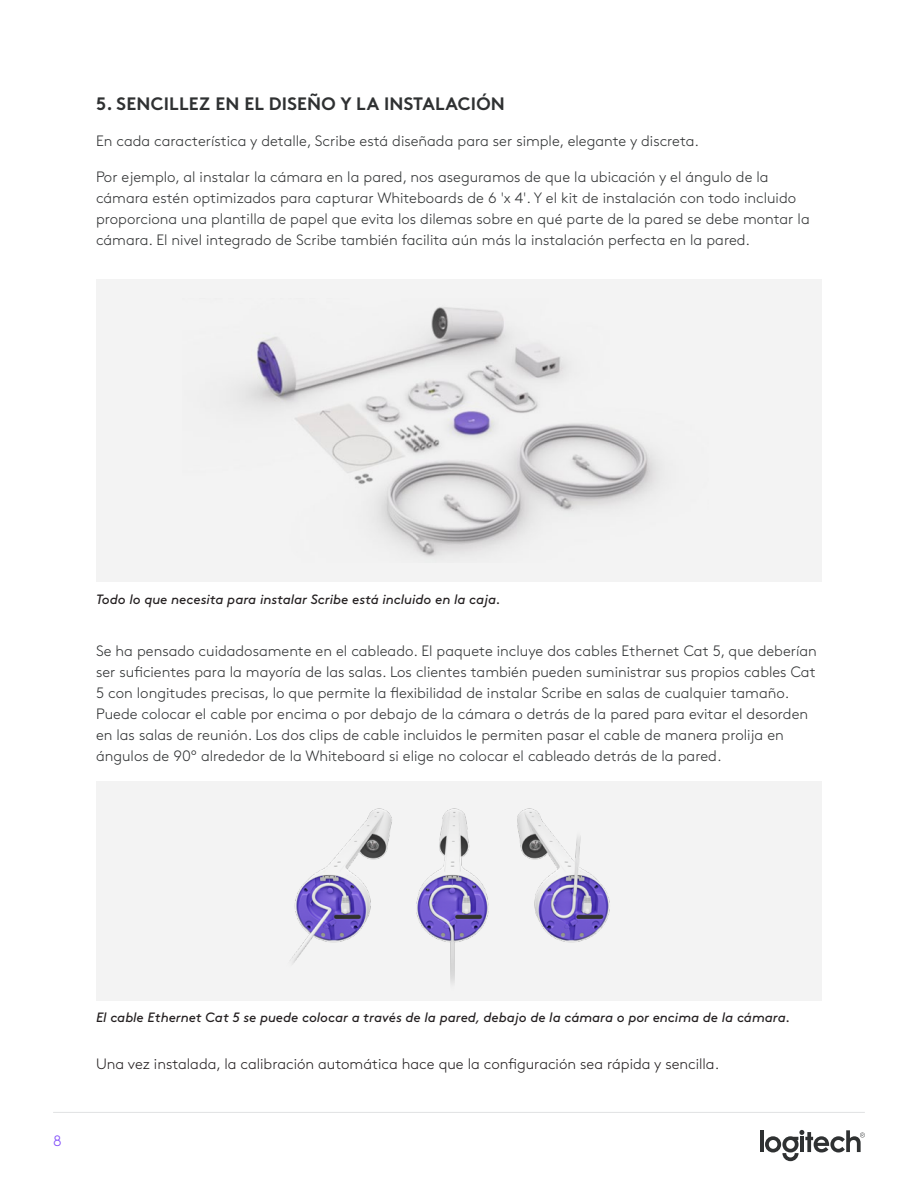
<style>
.page{position:relative;width:918px;height:1188px;background:#fff}
.page>*{position:absolute;margin:0;border:0;box-sizing:border-box;transform-origin:0 0}
.t1{font:700 18px "Brown Pro";letter-spacing:.01em;color:#2f3132}
.t2{font:300 15px/21px "Brown Pro";color:#2f3132}
.t3{font:300 15px "Brown Pro";color:#231f20}
.t4{font:300 15px "Brown Pro";color:#814efa}
.t5{font:italic 13.5px "Brown Pro";letter-spacing:-.005em;color:#231f20}
</style>
<div class="page">
<hr style="left:760px;top:1130px;width:4px;height:22px;background:#2f3132">
<svg style="left:765px;top:1130px;width:100px;height:31px"></svg>
<hr style="left:800px;top:1137px;width:4px;height:15px;background:#2f3132">
<hr style="left:53px;top:1112px;width:812px;height:1px;background:#e1e2e3">
<div style="left:96px;top:279px;width:726px;height:303px;background:#f3f3f3"></div>
<img style="left:239px;top:307px;width:421px;height:250px">
<div style="left:96px;top:781px;width:726px;height:219px;background:#f3f3f3"></div>
<img style="left:292px;top:808px;width:318px;height:175px">
<p class="t1" style="left:96px;top:89px;width:410px">5. SENCILLEZ EN EL DISEÑO Y LA INSTALACIÓN</p>
<p class="t2" style="left:96px;top:129px;width:605px">En cada característica y detalle, Scribe está diseñada para ser simple, elegante y discreta.</p>
<p class="t2" style="left:96px;top:165px;width:715px">Por ejemplo, al instalar la cámara en la pared, nos aseguramos de que la ubicación y el ángulo de la cámara estén optimizados para capturar Whiteboards de 6 'x 4'. Y el kit de instalación con todo incluido proporciona una plantilla de papel que evita los dilemas sobre en qué parte de la pared se debe montar la cámara. El nivel integrado de Scribe también facilita aún más la instalación perfecta en la pared.</p>
<p class="t5" style="left:96px;top:589px;width:406px">Todo lo que necesita para instalar Scribe está incluido en la caja.</p>
<p class="t2" style="left:96px;top:639px;width:722px">Se ha pensado cuidadosamente en el cableado. El paquete incluye dos cables Ethernet Cat 5, que deberían ser suficientes para la mayoría de las salas. Los clientes también pueden suministrar sus propios cables Cat 5 con longitudes precisas, lo que permite la flexibilidad de instalar Scribe en salas de cualquier tamaño.<br>Puede colocar el cable por encima o por debajo de la cámara o detrás de la pared para evitar el desorden en las salas de reunión. Los dos clips de cable incluidos le permiten pasar el cable de manera prolija en ángulos de 90º alrededor de la Whiteboard si elige no colocar el cableado detrás de la pared.</p>
<p class="t4" style="left:53px;top:1130px;width:10px">8</p>
<p class="t5" style="left:96px;top:1007px;width:696px">El cable Ethernet Cat 5 se puede colocar a través de la pared, debajo de la cámara o por encima de la cámara.</p>
<p class="t3" style="left:96px;top:1052px;width:625px">Una vez instalada, la calibración automática hace que la configuración sea rápida y sencilla.</p>
</div>
